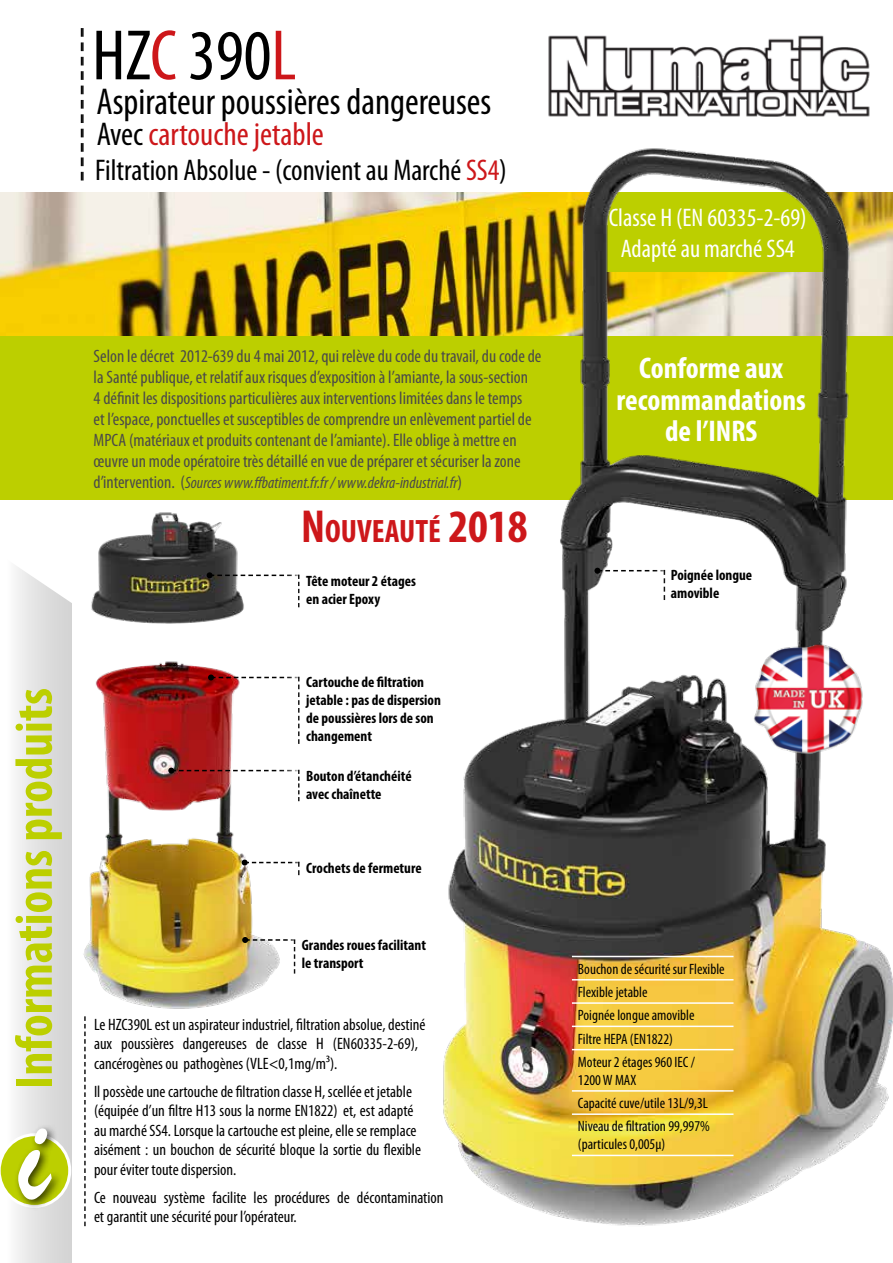
<style>
.page{position:relative;width:893px;height:1263px;background:#fff}
.page>*{position:absolute;margin:0;border:0;box-sizing:border-box;transform-origin:0 0}
.t1{font:condensed 72px "Myriad Pro";color:#000}
.t2{font:700 condensed 52.5px "Myriad Pro";color:#bccf00}
.t3{font:condensed 37.5px "Myriad Pro";color:#000}
.t4{font:condensed 33px "Myriad Pro";color:#cd171a}
.t5{font:700 condensed 32.55px "Myriad Pro";color:#cd171a}
.t6{font:condensed 30px "Myriad Pro";color:#000}
.t7{font:700 condensed 30px/31.5px "Myriad Pro";color:#fff;text-align:center}
.t8{font:condensed 25.5px/30.6px "Myriad Pro";color:#fff;text-align:center}
.t9{font:condensed 18px/21px "Myriad Pro";color:#4a4a49}
.t10{font:condensed 16.5px/19.5px "Myriad Pro";color:#000}
.t11{font:italic condensed 16.5px "Myriad Pro";color:#4a4a49}
.t12{font:700 condensed 15px/18px "Myriad Pro";color:#000}
.t13{font:condensed 15px/23.2px "Myriad Pro";color:#000}
.s1{color:#cd171a}
.s2{color:#000}
.s3{font-style:normal;font-size:18px}
.s4{font-size:46.5px}
</style>
<div class="page">
<div style="left:0;top:0;width:71px;height:1263px;background:linear-gradient(to right,#fff,#cecece)"></div>
<div style="left:14px;top:1124px;width:49px;height:86px;background:#000;opacity:.75"></div>
<svg style="left:0;top:0;width:84px;height:784px"></svg>
<img style="left:0;top:192px;width:441px;height:144px">
<img style="left:17px;top:508px;width:283px;height:542px">
<svg style="left:208px;top:674px;width:92px;height:70px"></svg>
<svg style="left:242px;top:859px;width:58px;height:16px"></svg>
<svg style="left:168px;top:767px;width:132px;height:34px"></svg>
<svg style="left:207px;top:572px;width:93px;height:35px"></svg>
<svg style="left:84px;top:1016px;width:2px;height:210px"></svg>
<div style="left:0;top:336px;width:893px;height:164px;background:#bccf00"></div>
<img style="left:441px;top:148px;width:452px;height:1078px">
<hr style="left:572px;top:956px;width:161px;height:1px;background:#fff">
<hr style="left:572px;top:979px;width:161px;height:1px;background:#fff">
<hr style="left:572px;top:1002px;width:161px;height:2px;background:#fff">
<hr style="left:572px;top:1025px;width:161px;height:2px;background:#fff">
<hr style="left:572px;top:1049px;width:161px;height:1px;background:#fff">
<hr style="left:572px;top:1090px;width:161px;height:2px;background:#fff">
<hr style="left:572px;top:1113px;width:161px;height:2px;background:#fff">
<hr style="left:572px;top:1155px;width:161px;height:1px;background:#fff">
<svg style="left:81px;top:28px;width:3px;height:152px"></svg>
<svg style="left:242px;top:937px;width:53px;height:36px"></svg>
<img style="left:737px;top:629px;width:141px;height:141px">
<img style="left:548px;top:35px;width:322px;height:82px">
<svg style="left:594px;top:568px;width:71px;height:32px"></svg>
<svg style="left:0;top:1127px;width:71px;height:81px"></svg>
<h1 class="t1" style="left:92px;top:12px;width:206px">HZ<span class="s1">C</span> 390<span class="s1">L</span></h1>
<h3 class="t3" style="left:96px;top:79px;width:397px">Aspirateur poussières dangereuses</h3>
<h3 class="t4" style="left:97px;top:114px;width:229px"><span class="s2">Avec</span> cartouche jetable</h3>
<h3 class="t6" style="left:95px;top:152px;width:413px">Filtration Absolue - (convient au Marché <span class="s1">SS4</span>)</h3>
<h2 class="t2" style="left:1px;top:1089px;width:402px;rotate:-90deg">Informations produits</h2>
<p class="t9" style="left:94px;top:346px;width:449px">Selon le décret 2012-639 du 4 mai 2012, qui relève du code du travail, du code de la Santé publique, et relatif aux risques d’exposition à l’amiante, la sous-section<br>4 définit les dispositions particulières aux interventions limitées dans le temps<br>et l’espace, ponctuelles et susceptibles de comprendre un enlèvement partiel de MPCA (matériaux et produits contenant de l’amiante). Elle oblige à mettre en œuvre un mode opératoire très détaillé en vue de préparer et sécuriser la zone</p>
<p class="t11" style="left:94px;top:473px;width:370px"><span class="s3">d’intervention. (</span>Sources www.ffbatiment.fr.fr / www.dekra-industrial.fr<span class="s3">)</span></p>
<h3 class="t5" style="left:301px;top:510px;width:228px"><span class="s4">N</span>OUVEAUTÉ <span class="s4">2018</span></h3>
<p class="t12" style="left:306px;top:571px;width:111px">Tête moteur 2 étages en acier Epoxy</p>
<p class="t12" style="left:306px;top:673px;width:136px">Cartouche de filtration jetable : pas de dispersion de poussières lors de son changement</p>
<p class="t12" style="left:306px;top:766px;width:107px">Bouton d’étanchéité avec chaînette</p>
<p class="t12" style="left:306px;top:859px;width:117px">Crochets de fermeture</p>
<p class="t12" style="left:302px;top:936px;width:126px">Grandes roues facilitant le transport</p>
<p class="t10" style="left:94px;top:1014px;width:333px">Le HZC390L est un aspirateur industriel, filtration absolue, destiné aux poussières dangereuses de classe H (EN60335-2-69), cancérogènes ou pathogènes (VLE&lt;0,1mg/m³).</p>
<p class="t10" style="left:94px;top:1081px;width:329px">Il possède une cartouche de filtration classe H, scellée et jetable (équipée d’un filtre H13 sous la norme EN1822) et, est adapté au marché SS4. Lorsque la cartouche est pleine, elle se remplace aisément : un bouchon de sécurité bloque la sortie du flexible pour éviter toute dispersion.</p>
<p class="t10" style="left:94px;top:1187px;width:351px">Ce nouveau système facilite les procédures de décontamination et garantit une sécurité pour l’opérateur.</p>
<h3 class="t8" style="left:609px;top:202px;width:199px">Classe H (EN 60335-2-69)<br>Adapté au marché SS4</h3>
<h3 class="t7" style="left:617px;top:352px;width:191px">Conforme aux recommandations de l’INRS</h3>
<p class="t12" style="left:671px;top:566px;width:83px">Poignée longue amovible</p>
<p class="t13" style="left:578px;top:957px;width:148px">Bouchon de sécurité sur Flexible<br>Flexible jetable<br>Poignée longue amovible<br>Filtre HEPA (EN1822)<br>Moteur 2 étages 960 IEC /</p>
<p class="t13" style="left:578px;top:1068px;width:133px">1200 W MAX<br>Capacité cuve/utile 13L/9,3L<br>Niveau de filtration 99,997%</p>
<p class="t13" style="left:578px;top:1133px;width:89px">(particules 0,005µ)</p>
</div>
